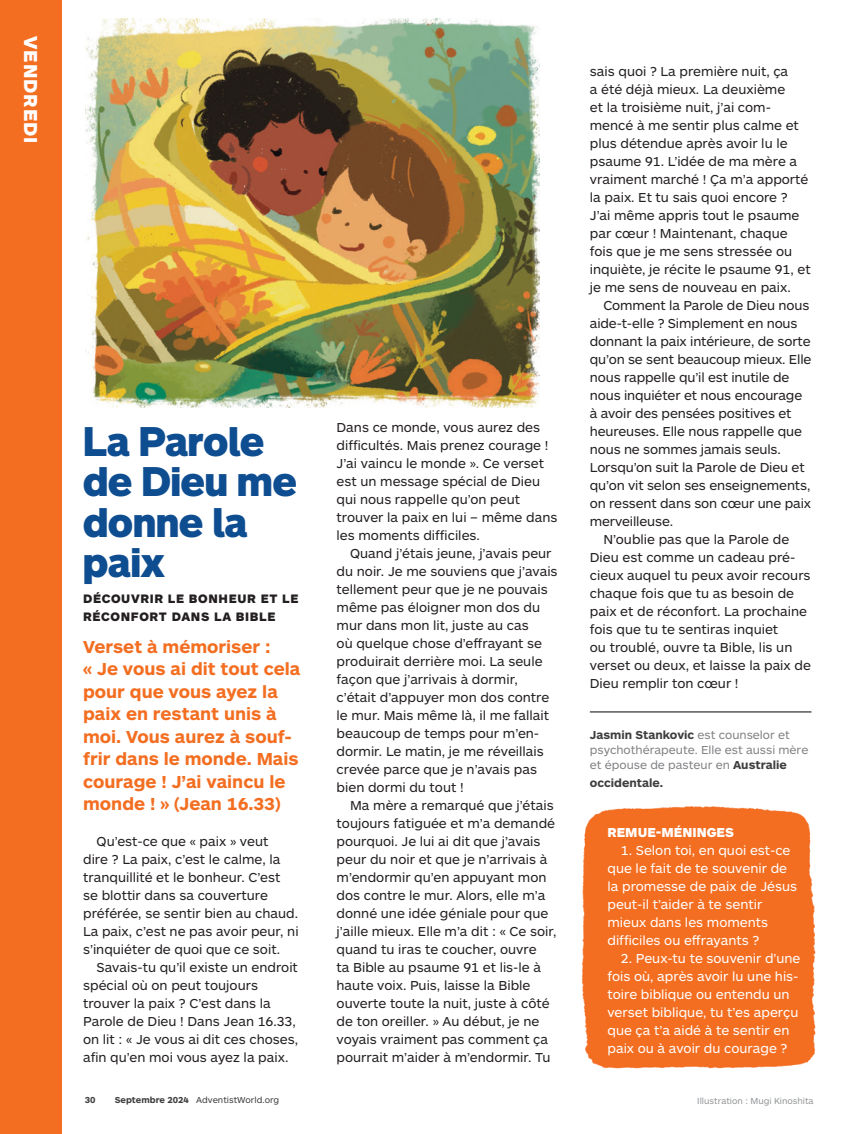
<style>
.page{position:relative;width:864px;height:1134px;background:#fff}
.page>*{position:absolute;margin:0;border:0;box-sizing:border-box;transform-origin:0 0}
.Child_WOP_Head{font:900 40.5px/40.5px "ARS Maquette Pro";color:#0f4d91}
.Subheads{font:900 19.5px "ARS Maquette Pro";letter-spacing:.05em;color:#fff}
.Child_WOP_Scripture{font:700 18px/22.5px "ARS Maquette Pro";letter-spacing:.03em;color:#f36e21}
.Growing_Faith_Body_Text{font:13.5px/18px "ARS Maquette Pro";letter-spacing:.07em;color:#231f20}
.Growing_Faith_Body_Text-2{font:13.5px/18px "ARS Maquette Pro";letter-spacing:.035em;color:#231f20}
.Growing_Faith_Body_Text-3{font:13.5px/18px "ARS Maquette Pro";color:#231f20}
.Child_WOP_GRTG_body{font:13.5px/18px "ARS Maquette Pro";letter-spacing:.07em;color:#fff}
.Child_WOP_GRTG_body-2{font:13.5px/18px "ARS Maquette Pro";color:#fff}
.Child_WOP_GRTG_head{font:900 13.5px "ARS Maquette Pro";color:#fff}
.Child_WOP_Subhead{font:900 12.75px/18px "ARS Maquette Pro";letter-spacing:.05em;color:#231f20}
.Author_Bios{font:12px/15px "ARS Maquette Pro";color:#808285}
.Author_Bios-2{font:700 12px "ARS Maquette Pro";color:#3e3e3f}
.t1{font:9px "ARS Maquette Pro";letter-spacing:.03em;color:#3e3e3f}
.New_Photo_Credit{font:9px "ARS Maquette Pro";color:#939598}
.t2{font:700 9px "ARS Maquette Pro";color:#3e3e3f}
.s1{font-weight:700}
.s2{font-weight:700;color:#3e3e3f}
</style>
<div class="page">
<div style="left:581px;top:806px;width:235px;height:263px;background:#f36e21"></div>
<div style="left:0;top:0;width:62px;height:1134px;background:#f36e21"></div>
<img style="left:85px;top:18px;width:455px;height:389px">
<hr style="left:590px;top:711px;width:222px;height:1px;background:#231f20">
<p class="Subheads" style="left:44px;top:36px;width:109px;rotate:90deg">VENDREDI</p>
<p class="Child_WOP_Head" style="left:83px;top:419px;width:215px">La Parole de Dieu me donne la paix</p>
<p class="Child_WOP_Subhead" style="left:83px;top:589px;width:217px">DÉCOUVRIR LE BONHEUR ET LE<br>RÉCONFORT DANS LA BIBLE</p>
<p class="Child_WOP_Scripture" style="left:83px;top:634px;width:218px">Verset à mémoriser :<br>« Je vous ai dit tout cela pour que vous ayez la paix en restant unis à moi. Vous aurez à souf&shy;frir dans le monde. Mais courage ! J’ai vaincu le monde ! » (Jean 16.33)</p>
<p class="Growing_Faith_Body_Text" style="left:83px;top:832px;width:217px;text-indent:14px">Qu’est-ce que « paix » veut<br>dire ? La paix, c’est le calme, la tranquillité et le bonheur. C’est se blottir dans sa couverture préférée, se sentir bien au chaud.<br>La paix, c’est ne pas avoir peur, ni s’inquiéter de quoi que ce soit.</p>
<p class="Growing_Faith_Body_Text-3" style="left:83px;top:958px;width:217px;text-indent:14px">Savais-tu qu’il existe un endroit spécial où on peut toujours trouver la paix ? C’est dans la<br>Parole de Dieu ! Dans Jean 16.33, on lit : « Je vous ai dit ces choses, afin qu’en moi vous ayez la paix.</p>
<p class="t2" style="left:85px;top:1094px;width:12px">30</p>
<p class="t1" style="left:115px;top:1094px;width:166px"><span class="s1">Septembre 2024</span> AdventistWorld.org</p>
<p class="Growing_Faith_Body_Text" style="left:337px;top:418px;width:222px">Dans ce monde, vous aurez des difficultés. Mais prenez courage !<br>J’ai vaincu le monde ». Ce verset est un message spécial de Dieu qui nous rappelle qu’on peut trouver la paix en lui – même dans les moments difficiles.</p>
<p class="Growing_Faith_Body_Text" style="left:337px;top:544px;width:223px;text-indent:14px">Quand j’étais jeune, j’avais peur du noir. Je me souviens que j’avais tellement peur que je ne pouvais même pas éloigner mon dos du mur dans mon lit, juste au cas<br>où quelque chose d’effrayant se produirait derrière moi. La seule façon que j’arrivais à dormir, c’était d’appuyer mon dos contre le mur. Mais même là, il me fallait beaucoup de temps pour m’en&shy;dormir. Le matin, je me réveillais crevée parce que je n’avais pas bien dormi du tout !</p>
<p class="Growing_Faith_Body_Text" style="left:337px;top:796px;width:221px;text-indent:14px">Ma mère a remarqué que j’étais toujours fatiguée et m’a demandé pourquoi. Je lui ai dit que j’avais peur du noir et que je n’arrivais à m’endormir qu’en appuyant mon dos contre le mur. Alors, elle m’a donné une idée géniale pour que j’aille mieux. Elle m’a dit : « Ce soir, quand tu iras te coucher, ouvre<br>ta Bible au psaume 91 et lis-le à haute voix. Puis, laisse la Bible ouverte toute la nuit, juste à côté de ton oreiller. » Au début, je ne voyais vraiment pas comment ça pourrait m’aider à m’endormir. Tu</p>
<p class="Growing_Faith_Body_Text-2" style="left:590px;top:62px;width:222px">sais quoi ? La première nuit, ça<br>a été déjà mieux. La deuxième<br>et la troisième nuit, j’ai com&shy;mencé à me sentir plus calme et plus détendue après avoir lu le psaume 91. L’idée de ma mère a vraiment marché ! Ça m’a apporté la paix. Et tu sais quoi encore ?<br>J’ai même appris tout le psaume par cœur ! Maintenant, chaque fois que je me sens stressée ou inquiète, je récite le psaume 91, et je me sens de nouveau en paix.</p>
<p class="Growing_Faith_Body_Text" style="left:590px;top:296px;width:223px;text-indent:14px">Comment la Parole de Dieu nous aide-t-elle ? Simplement en nous donnant la paix intérieure, de sorte qu’on se sent beaucoup mieux. Elle nous rappelle qu’il est inutile de nous inquiéter et nous encourage à avoir des pensées positives et heureuses. Elle nous rappelle que nous ne sommes jamais seuls.<br>Lorsqu’on suit la Parole de Dieu et qu’on vit selon ses enseignements, on ressent dans son cœur une paix merveilleuse.</p>
<p class="Growing_Faith_Body_Text" style="left:590px;top:530px;width:223px;text-indent:14px">N’oublie pas que la Parole de<br>Dieu est comme un cadeau pré&shy;cieux auquel tu peux avoir recours chaque fois que tu as besoin de paix et de réconfort. La prochaine fois que tu te sentiras inquiet<br>ou troublé, ouvre ta Bible, lis un verset ou deux, et laisse la paix de<br>Dieu remplir ton cœur !</p>
<p class="Author_Bios" style="left:590px;top:727px;width:220px"><span class="s2">Jasmin Stankovic</span> est counselor et psychothérapeute. Elle est aussi mère et épouse de pasteur en <span class="s2">Australie</span></p>
<p class="Author_Bios-2" style="left:590px;top:776px;width:75px">occidentale.</p>
<p class="Child_WOP_GRTG_head" style="left:607px;top:824px;width:128px">REMUE-MÉNINGES</p>
<p class="Child_WOP_GRTG_body-2" style="left:607px;top:841px;width:191px;text-indent:14px">1. Selon toi, en quoi est-ce que le fait de te souvenir de la promesse de paix de Jésus peut-il t’aider à te sentir mieux dans les moments difficiles ou effrayants ?</p>
<p class="Child_WOP_GRTG_body" style="left:607px;top:949px;width:195px;text-indent:14px">2. Peux-tu te souvenir d’une fois où, après avoir lu une his&shy;toire biblique ou entendu un verset biblique, tu t’es aperçu que ça t’a aidé à te sentir en paix ou à avoir du courage ?</p>
<p class="New_Photo_Credit" style="left:697px;top:1095px;width:118px">Illustration : Mugi Kinoshita</p>
</div>
